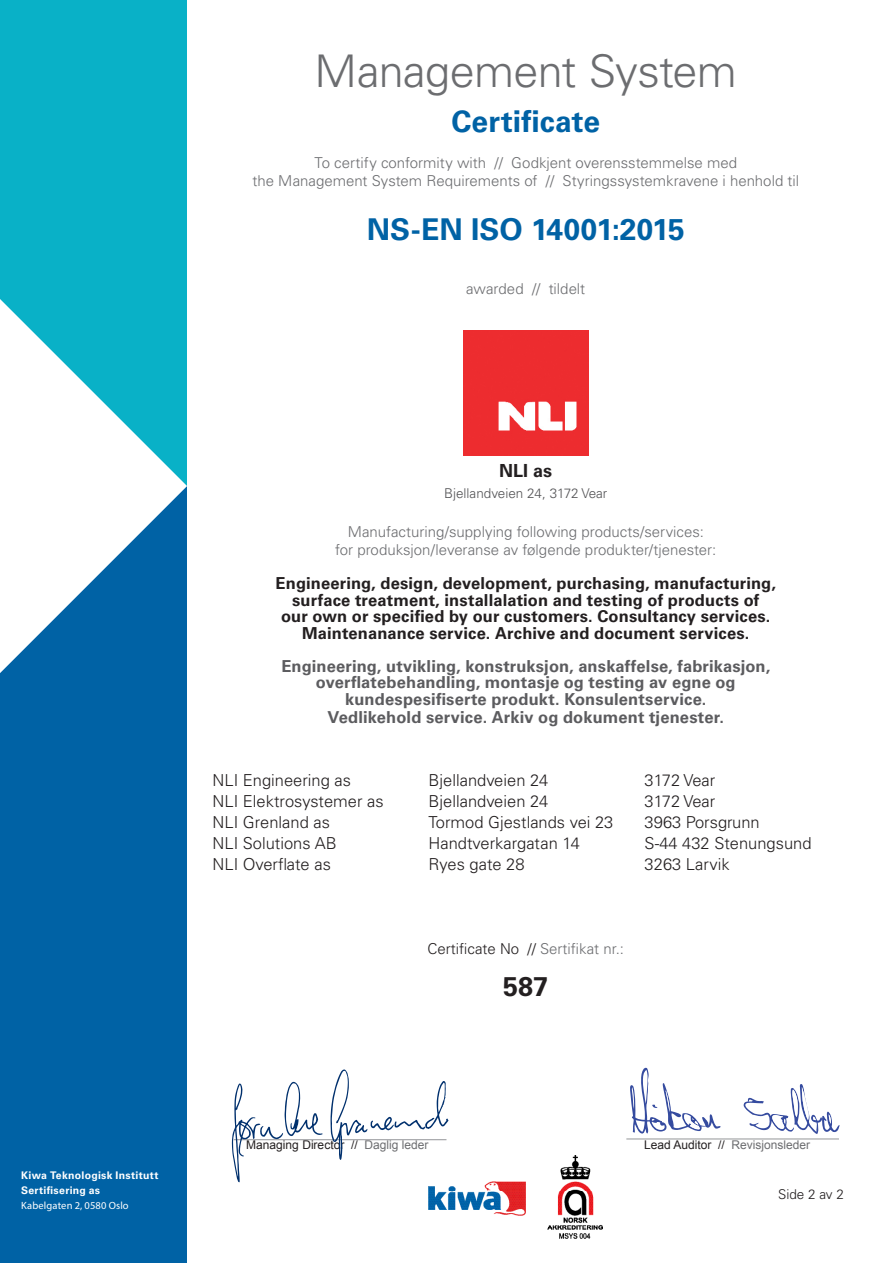
<style>
.page{position:relative;width:893px;height:1263px;background:#fff}
.page>*{position:absolute;margin:0;border:0;box-sizing:border-box;transform-origin:0 0}
.certificate_title{font:300 45px "Univers LT Std";letter-spacing:-.015em;color:#6c6d70}
.certificate{font:700 30px "Univers LT Std";color:#0062a5}
.t1{font:700 27px "Univers LT Std";color:#231f20}
.t2{font:700 18px "Univers LT Std";color:#231f20}
.t3{font:300 16.5px "Univers LT Std";color:#231f20}
.explanation_text{font:700 16.5px "Univers LT Std";letter-spacing:.01em;color:#231f20}
.explanation_text-2{font:700 16.5px "Univers LT Std";letter-spacing:.01em;color:#5c5c5f}
.explanation_text-3{font:300 15px "Univers LT Std";color:#6c6d70}
.t4{font:300 15px "Univers LT Std";color:#231f20}
.t5{font:300 13.5px "Univers LT Std";color:#535355}
.t6{font:300 13.5px "Univers LT Std";color:#231f20}
.t7{font:12px "Arial";color:#231f20}
.t8{font:12px "Arial";color:#6c6d70}
.t9{font:700 10.5px/15px "Univers LT Std";letter-spacing:.025em;color:#fff}
.t10{font:10.5px "Myriad Pro";letter-spacing:.015em;color:#fff}
.s1{color:#6c6d70}
.s2{color:#231f20}
</style>
<div class="page">
<div style="left:0;top:486px;width:187px;height:777px;background:#0062a5"></div>
<div style="left:0;top:0;width:187px;height:486px;background:#09b1c7"></div>
<svg style="left:0;top:299px;width:187px;height:374px;fill:#fff"></svg>
<svg style="left:626px;top:1067px;width:214px;height:73px"></svg>
<hr style="left:234px;top:1139px;width:212px;height:1px;background:#939598">
<hr style="left:626px;top:1138px;width:213px;height:1px;background:#939598">
<img style="left:428px;top:1155px;width:174px;height:83px">
<img style="left:463px;top:330px;width:125px;height:125px">
<svg style="left:330px;top:1069px;width:118px;height:91px"></svg>
<svg style="left:232px;top:1082px;width:91px;height:100px"></svg>
<p class="certificate_title" style="left:315px;top:44px;width:424px">Management System</p>
<p class="certificate" style="left:451px;top:103px;width:150px">Certificate</p>
<p class="explanation_text-3" style="left:314px;top:153px;width:424px">To certify conformity with // Godkjent overensstemmelse med</p>
<p class="explanation_text-3" style="left:252px;top:171px;width:548px">the Management System Requirements of // Styringssystemkravene i henhold til</p>
<p class="certificate" style="left:367px;top:211px;width:319px">NS-EN ISO 14001:2015</p>
<p class="explanation_text-3" style="left:466px;top:279px;width:120px">awarded // tildelt</p>
<p class="t2" style="left:499px;top:460px;width:55px">NLI as</p>
<p class="t5" style="left:444px;top:485px;width:165px">Bjellandveien 24, 3172 Vear</p>
<p class="explanation_text-3" style="left:348px;top:522px;width:358px">Manufacturing/supplying following products/services:</p>
<p class="explanation_text-3" style="left:335px;top:540px;width:383px">for produksjon/leveranse av følgende produkter/tjenester:</p>
<p class="explanation_text" style="left:276px;top:574px;width:502px">Engineering, design, development, purchasing, manufacturing,</p>
<p class="explanation_text" style="left:292px;top:590px;width:469px">surface treatment, installalation and testing of products of</p>
<p class="explanation_text" style="left:281px;top:607px;width:491px">our own or specified by our customers. Consultancy services.</p>
<p class="explanation_text" style="left:302px;top:623px;width:449px">Maintenanance service. Archive and document services.</p>
<p class="explanation_text-2" style="left:281px;top:656px;width:490px">Engineering, utvikling, konstruksjon, anskaffelse, fabrikasjon,</p>
<p class="explanation_text-2" style="left:316px;top:673px;width:421px">overflatebehandling, montasje og testing av egne og</p>
<p class="explanation_text-2" style="left:345px;top:689px;width:363px">kundespesifiserte produkt. Konsulentservice.</p>
<p class="explanation_text-2" style="left:328px;top:707px;width:398px">Vedlikehold service. Arkiv og dokument tjenester.</p>
<p class="t3" style="left:213px;top:770px;width:140px">NLI Engineering as</p>
<p class="t3" style="left:429px;top:770px;width:121px">Bjellandveien 24</p>
<p class="t3" style="left:645px;top:770px;width:72px">3172 Vear</p>
<p class="t3" style="left:213px;top:791px;width:173px">NLI Elektrosystemer as</p>
<p class="t3" style="left:429px;top:791px;width:121px">Bjellandveien 24</p>
<p class="t3" style="left:645px;top:791px;width:72px">3172 Vear</p>
<p class="t3" style="left:213px;top:812px;width:119px">NLI Grenland as</p>
<p class="t3" style="left:429px;top:812px;width:186px">Tormod Gjestlands vei 23</p>
<p class="t3" style="left:645px;top:812px;width:117px">3963 Porsgrunn</p>
<p class="t3" style="left:213px;top:833px;width:126px">NLI Solutions AB</p>
<p class="t3" style="left:429px;top:833px;width:153px">Handtverkargatan 14</p>
<p class="t3" style="left:645px;top:833px;width:168px">S-44 432 Stenungsund</p>
<p class="t3" style="left:213px;top:854px;width:120px">NLI Overflate as</p>
<p class="t3" style="left:429px;top:854px;width:97px">Ryes gate 28</p>
<p class="t3" style="left:645px;top:854px;width:87px">3263 Larvik</p>
<p class="t4" style="left:428px;top:939px;width:198px">Certificate No // <span class="s1">Sertifikat nr.:</span></p>
<p class="t1" style="left:503px;top:970px;width:47px">587</p>
<p class="t9" style="left:21px;top:1168px;width:139px">Kiwa Teknologisk Institutt<br>Sertifisering as</p>
<p class="t10" style="left:21px;top:1199px;width:109px">Kabelgaten 2, 0580 Oslo</p>
<p class="t7" style="left:246px;top:1136px;width:184px">Managing Director // <span class="s1">Daglig leder</span></p>
<p class="t8" style="left:644px;top:1136px;width:168px"><span class="s2">Lead Auditor //</span> Revisjonsleder</p>
<p class="t6" style="left:778px;top:1186px;width:67px">Side 2 av 2</p>
</div>
